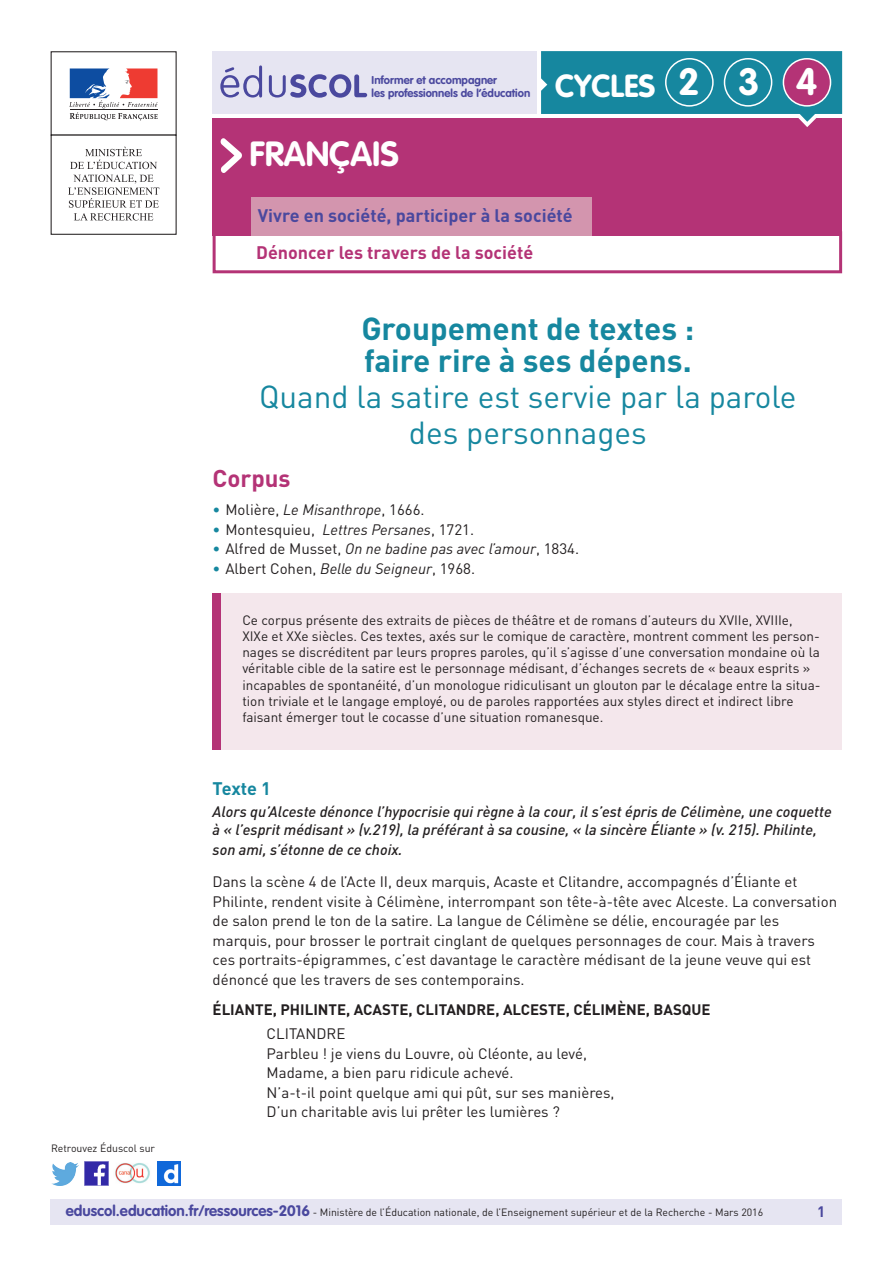
<style>
.page{position:relative;width:893px;height:1263px;background:#fff}
.page>*{position:absolute;margin:0;border:0;box-sizing:border-box;transform-origin:0 0}
.t1{font:700 37.5px "VAG Rounded Std";color:#fff}
._01_Nom_de_la_discip{font:700 34.5px "VAG Rounded Std";color:#fff}
._02_Sous-titre{font:31.5px/36px "DIN Pro";color:#16879f;text-align:center}
._01_Titre_de_la_fich{font:700 31.5px/31.5px "DIN Pro";color:#16879f}
.t2{font:700 31.5px "VAG Rounded Std";color:#fff}
._03_Titre_de_niveau{font:700 24px "DIN Pro";color:#b43376}
.t3{font:700 18px "DIN Pro";color:#4a489e}
._03_Sous-catégorie-r{font:700 18px "DIN Pro";color:#b43376}
._04_Titre_de_niveau{font:700 18px "DIN Pro";letter-spacing:-.005em;color:#16879f}
._06_Texte_courant{font:15px/19.5px "DIN Pro";color:#231f20}
._06_Texte_courant-2{font:italic 500 15px/18px "DIN Pro";color:#231f20}
._08_Liste_à_puces_ni{font:15px "DIN Pro";color:#231f20}
._06_Texte_courant-3{font:700 15px "DIN Pro";color:#231f20}
._08_Liste_à_puces_ni-2{font:italic 15px "DIN Pro";color:#231f20}
.t4{font:700 15px "DIN Pro";color:#4a489e}
._01_Texte_info_conte{font:13.5px/16.2px "DIN Pro";color:#231f20}
.t5{font:700 11.25px/13.5px "VAG Rounded Std";color:#4a489e}
.t6{font:10.5px "DIN Pro";color:#231f20}
.s1{color:#16879f}
.s2{font-style:italic}
.s3{font-style:normal;color:#16879f}
.s4{font-style:normal}
.s5{font-family:"VAG Rounded Std";font-weight:700;font-size:15px;color:#4a489e}
</style>
<div class="page">
<div style="left:213px;top:231px;width:629px;height:42px;border:3px solid #b43376"></div>
<div style="left:213px;top:118px;width:629px;height:118px;background:#b43376"></div>
<div style="left:251px;top:197px;width:341px;height:39px;background:#d395ae"></div>
<svg style="left:220px;top:138px;width:22px;height:35px"></svg>
<div style="left:213px;top:51px;width:324px;height:63px;background:#e6e5f2"></div>
<svg style="left:220px;top:65px;width:147px;height:33px"></svg>
<div style="left:51px;top:51px;width:126px;height:85px;border:1px solid #231f20"></div>
<svg style="left:69px;top:68px;width:89px;height:52px"></svg>
<hr style="left:70px;top:109px;width:87px;height:1px;background:#231f20">
<svg style="left:70px;top:147px;width:87px;height:22px"></svg>
<svg style="left:68px;top:175px;width:91px;height:46px"></svg>
<svg style="left:541px;top:51px;width:301px;height:76px"></svg>
<div style="left:665px;top:58px;width:49px;height:49px;border:2px solid #fff;border-radius:50%"></div>
<div style="left:724px;top:59px;width:48px;height:47px;background:#16879f;border-radius:50%"></div>
<div style="left:724px;top:58px;width:48px;height:49px;border:2px solid #fff;border-radius:50%"></div>
<div style="left:783px;top:59px;width:47px;height:47px;background:#b43376;border-radius:50%"></div>
<div style="left:783px;top:58px;width:48px;height:49px;border:2px solid #fff;border-radius:50%"></div>
<div style="left:50px;top:1199px;width:791px;height:26px;background:#e6e5f2"></div>
<img style="left:85px;top:1162px;width:23px;height:23px">
<img style="left:51px;top:1163px;width:28px;height:22px">
<img style="left:158px;top:1162px;width:22px;height:23px">
<img style="left:115px;top:1163px;width:35px;height:21px">
<div style="left:213px;top:593px;width:629px;height:156px;background:#f4e7ec"></div>
<div style="left:213px;top:593px;width:8px;height:156px;background:#b43376"></div>
<p class="t5" style="left:372px;top:74px;width:160px">Informer et accompagner<br>les professionnels de l’éducation</p>
<p class="t2" style="left:555px;top:67px;width:102px">CYCLES</p>
<p class="t1" style="left:678px;top:60px;width:23px">2</p>
<p class="t1" style="left:738px;top:60px;width:23px">3</p>
<p class="t1" style="left:796px;top:60px;width:23px">4</p>
<p class="_01_Nom_de_la_discip" style="left:249px;top:133px;width:151px">FRANÇAIS</p>
<p class="t3" style="left:258px;top:204px;width:316px">Vivre en société, participer à la société</p>
<p class="_03_Sous-catégorie-r" style="left:256px;top:240px;width:279px">Dénoncer les travers de la société</p>
<p class="_01_Titre_de_la_fich" style="left:361px;top:312px;width:334px">Groupement de textes : faire rire à ses dépens.</p>
<p class="_02_Sous-titre" style="left:259px;top:378px;width:539px">Quand la satire est servie par la parole des personnages</p>
<p class="_03_Titre_de_niveau" style="left:213px;top:463px;width:80px">Corpus</p>
<p class="_08_Liste_à_puces_ni" style="left:213px;top:500px;width:213px"><span class="s1">•</span> Molière, <span class="s2">Le Misanthrope</span>, 1666.</p>
<p class="_08_Liste_à_puces_ni" style="left:213px;top:520px;width:263px"><span class="s1">•</span> Montesquieu, <span class="s2">Lettres Persanes</span>, 1721.</p>
<p class="_08_Liste_à_puces_ni-2" style="left:213px;top:539px;width:368px"><span class="s3">•</span> <span class="s4">Alfred de Musset,</span> On ne badine pas avec l’amour<span class="s4">, 1834.</span></p>
<p class="_08_Liste_à_puces_ni" style="left:213px;top:559px;width:264px"><span class="s1">•</span> Albert Cohen, <span class="s2">Belle du Seigneur</span>, 1968.</p>
<p class="_01_Texte_info_conte" style="left:242px;top:611px;width:580px">Ce corpus présente des extraits de pièces de théâtre et de romans d’auteurs du XVIIe, XVIIIe, XIXe et XXe siècles. Ces textes, axés sur le comique de caractère, montrent comment les person&shy;nages se discréditent par leurs propres paroles, qu’il s’agisse d’une conversation mondaine où la véritable cible de la satire est le personnage médisant, d’échanges secrets de « beaux esprits » incapables de spontanéité, d’un monologue ridiculisant un glouton par le décalage entre la situa&shy;tion triviale et le langage employé, ou de paroles rapportées aux styles direct et indirect libre faisant émerger tout le cocasse d’une situation romanesque.</p>
<p class="t6" style="left:51px;top:1141px;width:106px">Retrouvez Éduscol sur</p>
<p class="_04_Titre_de_niveau" style="left:213px;top:777px;width:60px">Texte 1</p>
<p class="_06_Texte_courant-2" style="left:213px;top:803px;width:621px">Alors qu’Alceste dénonce l’hypocrisie qui règne à la cour, il s’est épris de Célimène, une coquette à « l’esprit médisant » (v.219), la préférant à sa cousine, « la sincère Éliante » (v. 215). Philinte,</p>
<p class="_06_Texte_courant-2" style="left:213px;top:840px;width:191px">son ami, s’étonne de ce choix.</p>
<p class="_06_Texte_courant" style="left:213px;top:872px;width:626px">Dans la scène 4 de l’Acte II, deux marquis, Acaste et Clitandre, accompagnés d’Éliante et Philinte, rendent visite à Célimène, interrompant son tête-à-tête avec Alceste. La conversation de salon prend le ton de la satire. La langue de Célimène se délie, encouragée par les marquis, pour brosser le portrait cinglant de quelques personnages de cour. Mais à travers ces portraits-épigrammes, c’est davantage le caractère médisant de la jeune veuve qui est dénoncé que les travers de ses contemporains.</p>
<p class="_06_Texte_courant-3" style="left:213px;top:1000px;width:499px">ÉLIANTE, PHILINTE, ACASTE, CLITANDRE, ALCESTE, CÉLIMÈNE, BASQUE</p>
<p class="_06_Texte_courant" style="left:267px;top:1024px;width:80px">CLITANDRE</p>
<p class="_06_Texte_courant" style="left:267px;top:1043px;width:322px">Parbleu ! je viens du Louvre, où Cléonte, au levé,</p>
<p class="_06_Texte_courant" style="left:267px;top:1063px;width:248px">Madame, a bien paru ridicule achevé.</p>
<p class="_06_Texte_courant" style="left:267px;top:1082px;width:349px">N’a-t-il point quelque ami qui pût, sur ses manières,</p>
<p class="_06_Texte_courant" style="left:267px;top:1102px;width:295px">D’un charitable avis lui prêter les lumières ?</p>
<p class="t6" style="left:66px;top:1205px;width:699px"><span class="s5">eduscol.education.fr/ressources-2016</span> - Ministère de l’Éducation nationale, de l’Enseignement supérieur et de la Recherche - Mars 2016</p>
<p class="t4" style="left:817px;top:1201px;width:10px">1</p>
</div>
